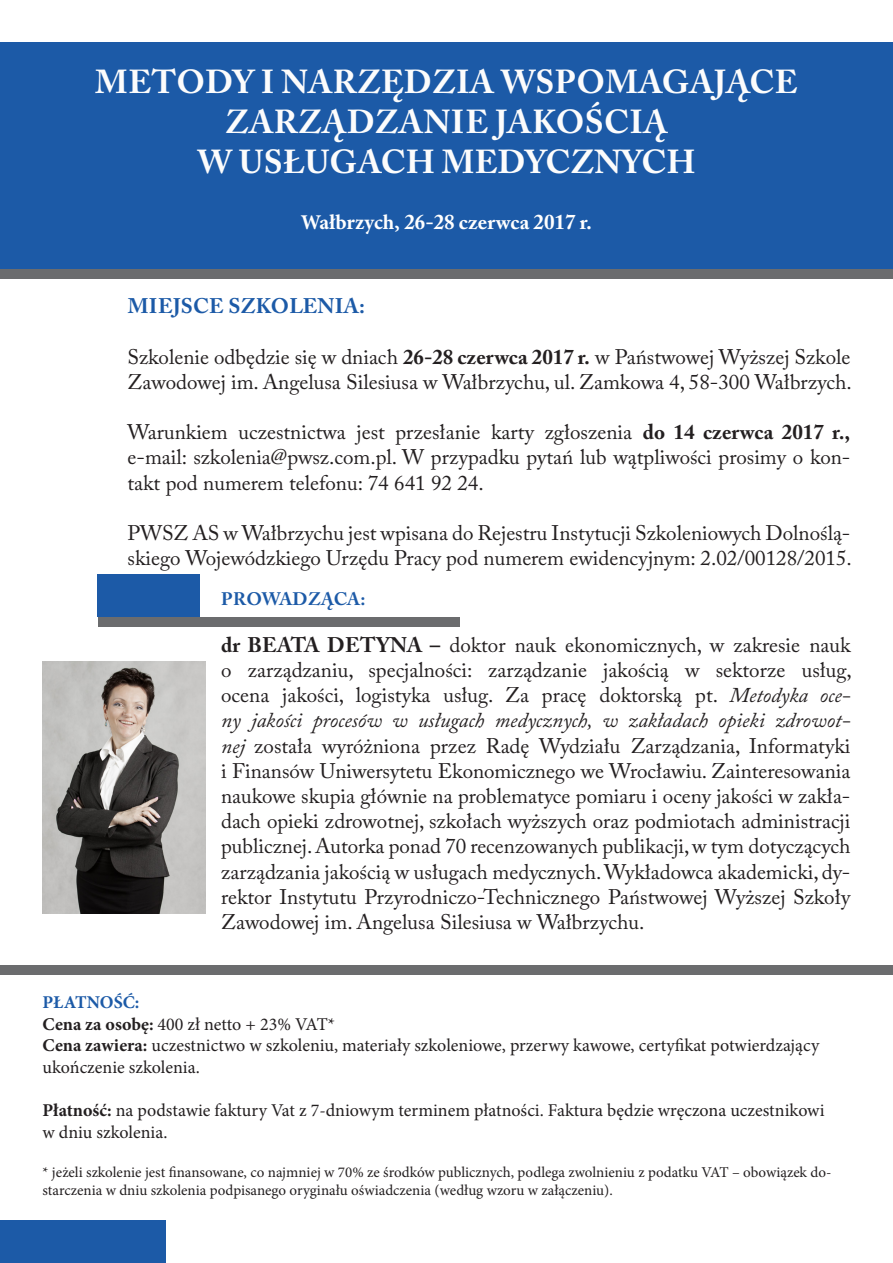
<style>
.page{position:relative;width:893px;height:1263px;background:#fff}
.page>*{position:absolute;margin:0;border:0;box-sizing:border-box;transform-origin:0 0}
.t1{font:700 33px "Adobe Caslon Pro";letter-spacing:.015em;color:#fcfcfc}
.t2{font:21px/25.2px "Adobe Caslon Pro";color:#231f20}
.t3{font:700 21px "Adobe Caslon Pro";color:#fff}
.t4{font:700 21px "Adobe Caslon Pro";letter-spacing:.015em;color:#1c5aa7}
.t5{font:18px/21.6px "Minion Pro";color:#231f20}
.t6{font:700 18px "Adobe Caslon Pro";letter-spacing:.005em;color:#1c5aa7}
.t7{font:700 18px "Minion Pro";color:#1c5aa7}
.t8{font:15px/18px "Minion Pro";color:#231f20}
.s1{font-family:"Minion Pro"}
.s2{font-weight:700}
.s3{font-style:italic}
</style>
<div class="page">
<div style="left:0;top:1220px;width:166px;height:43px;background:#1c5aa7"></div>
<div style="left:0;top:965px;width:893px;height:10px;background:#6b6c6e"></div>
<img style="left:43px;top:661px;width:163px;height:252px">
<div style="left:98px;top:574px;width:102px;height:43px;background:#1c5aa7"></div>
<div style="left:98px;top:617px;width:361px;height:9px;background:#6b6c6e"></div>
<div style="left:0;top:43px;width:893px;height:226px;background:#1c5aa7"></div>
<div style="left:0;top:269px;width:893px;height:10px;background:#6b6c6e"></div>
<p class="t1" style="left:95px;top:63px;width:704px">METODY I NARZĘDZIA WSPOMAGAJĄCE</p>
<p class="t1" style="left:225px;top:102px;width:444px">ZARZĄDZANIE JAKOŚCIĄ</p>
<p class="t1" style="left:198px;top:142px;width:499px">W USŁUGACH MEDYCZNYCH</p>
<p class="t3" style="left:301px;top:210px;width:293px"><span class="s1">Wałbrzych,</span> 26-28 czerwca 2017 r.</p>
<p class="t4" style="left:128px;top:294px;width:239px">MIEJSCE SZKOLENIA:</p>
<p class="t2" style="left:128px;top:344px;width:726px">Szkolenie odbędzie się w dniach <span class="s2">26-28 czerwca 2017 r.</span> w Państwowej Wyższej Szkole<br>Zawodowej im. Angelusa Silesiusa w Wałbrzychu, ul. Zamkowa 4, 58-300 Wałbrzych.</p>
<p class="t2" style="left:128px;top:419px;width:724px;text-align:justify">Warunkiem uczestnictwa jest przesłanie karty zgłoszenia <span class="s2">do 14 czerwca 2017 r., </span>e-mail: szkolenia@pwsz.com.pl. W przypadku pytań lub wątpliwości prosimy o kon&shy;takt pod numerem telefonu: 74 641 92 24.</p>
<p class="t2" style="left:128px;top:520px;width:726px">PWSZ AS w Wałbrzychu jest wpisana do Rejestru Instytucji Szkoleniowych Dolnoślą&shy;skiego Wojewódzkiego Urzędu Pracy pod numerem ewidencyjnym: 2.02/00128/2015.</p>
<p class="t6" style="left:221px;top:588px;width:146px">PROWADZĄCA:</p>
<p class="t2" style="left:221px;top:632px;width:632px;text-align:justify"><span class="s2">dr BEATA DETYNA –</span> doktor nauk ekonomicznych, w zakresie nauk o zarządzaniu, specjalności: zarządzanie jakością w sektorze usług, ocena jakości, logistyka usług. Za pracę doktorską pt. <span class="s3">Metodyka oce&shy;ny jakości procesów w usługach medycznych, w zakładach opieki zdrowot&shy;nej</span> została wyróżniona przez Radę Wydziału Zarządzania, Informatyki i Finansów Uniwersytetu Ekonomicznego we Wrocławiu. Zainteresowania naukowe skupia głównie na problematyce pomiaru i oceny jakości w zakła&shy;dach opieki zdrowotnej, szkołach wyższych oraz podmiotach administracji publicznej. Autorka ponad 70 recenzowanych publikacji, w tym dotyczących zarządzania jakością w usługach medycznych. Wykładowca akademicki, dy&shy;rektor Instytutu Przyrodniczo-Technicznego Państwowej Wyższej Szkoły Zawodowej im. Angelusa Silesiusa w Wałbrzychu.</p>
<p class="t7" style="left:43px;top:990px;width:99px">PŁATNOŚĆ:</p>
<p class="t5" style="left:43px;top:1013px;width:294px"><span class="s2">Cena za osobę:</span> 400 zł netto + 23% VAT*</p>
<p class="t5" style="left:43px;top:1035px;width:778px"><span class="s2">Cena zawiera:</span> uczestnictwo w szkoleniu, materiały szkoleniowe, przerwy kawowe, certyfikat potwierdzający ukończenie szkolenia.</p>
<p class="t5" style="left:43px;top:1100px;width:783px"><span class="s2">Płatność:</span> na podstawie faktury Vat z 7-dniowym terminem płatności. Faktura będzie wręczona uczestnikowi w dniu szkolenia.</p>
<p class="t8" style="left:43px;top:1164px;width:790px">* jeżeli szkolenie jest finansowane, co najmniej w 70% ze środków publicznych, podlega zwolnieniu z podatku VAT – obowiązek do&shy;starczenia w dniu szkolenia podpisanego oryginału oświadczenia (według wzoru w załączeniu).</p>
</div>
